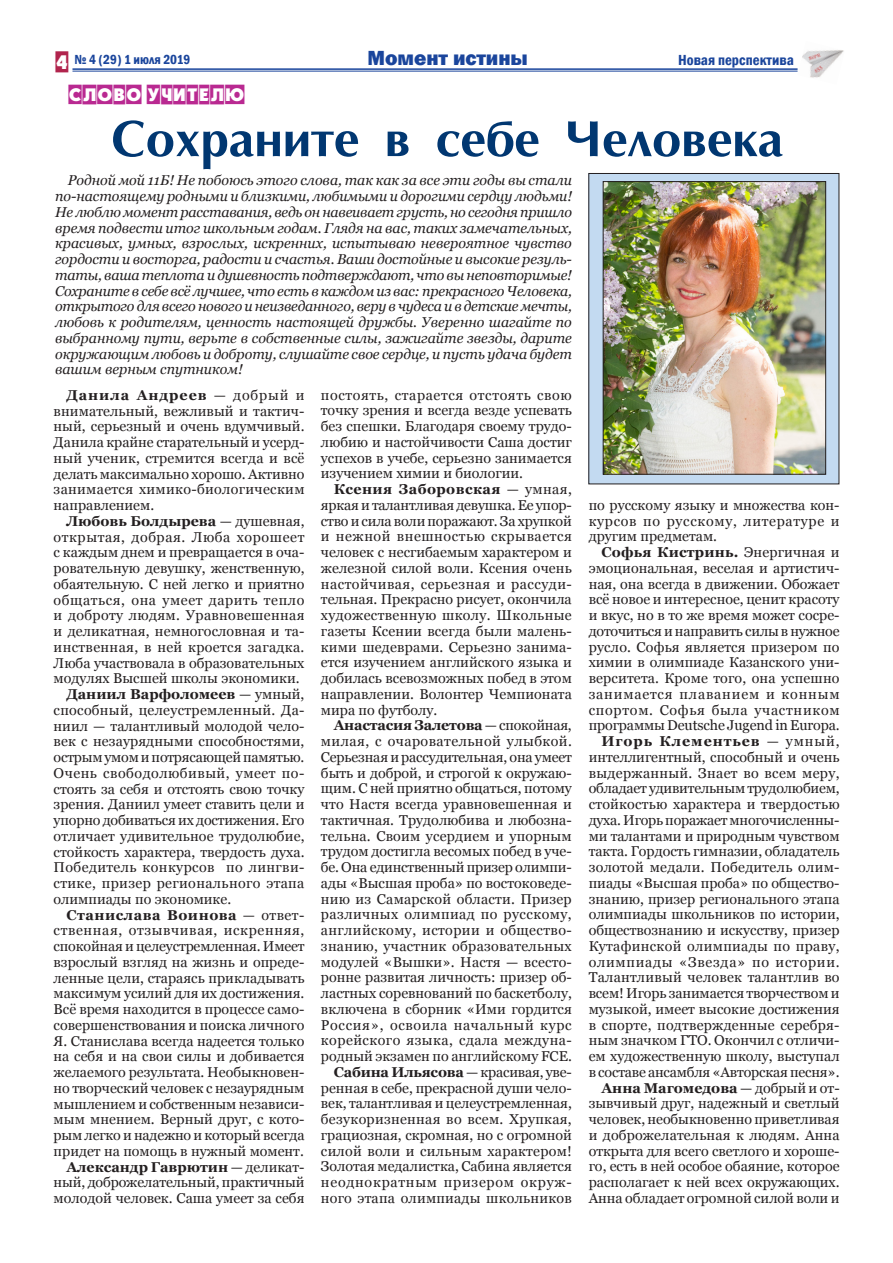
<style>
.page{position:relative;width:893px;height:1263px;background:#fff}
.page>*{position:absolute;margin:0;border:0;box-sizing:border-box;transform-origin:0 0}
.t1{font:700 51px "AG Opt Cyrillic";color:#013771}
.t2{font:800 21px "Franklin Gothic";color:#1a459c}
.t3{font:18px "a Plakat Titul Cm";color:#b92991}
.t4{font:600 condensed 15px "Franklin Gothic";color:#1a459c}
.t5{font:14.25px/15.8px "Georgia";color:#231f20;text-align:justify}
.t6{font:italic 14.25px/15.8px "Georgia";letter-spacing:-.005em;color:#231f20;text-align:justify}
.t7{font:14.25px "Georgia";letter-spacing:.025em;color:#231f20}
.t8{font:700 14.25px "Georgia";color:#231f20}
.t9{font:14.25px "Georgia";letter-spacing:.04em;color:#231f20}
.t10{font:14.25px "Georgia";letter-spacing:.02em;color:#231f20}
.t11{font:14.25px "Georgia";letter-spacing:.045em;color:#231f20}
.t12{font:14.25px "Georgia";letter-spacing:.035em;color:#231f20}
.t13{font:14.25px "Georgia";letter-spacing:.03em;color:#231f20}
.t14{font:700 14.25px "Georgia";letter-spacing:.035em;color:#231f20}
.t15{font:600 condensed 13.5px "Franklin Gothic";color:#1a459c}
.s1{font-family:"a Plakat Titul Cm";font-weight:400;font-stretch:normal;font-size:19.5px;color:#b1244d}
.s2{font-weight:700}
.s3{font-weight:400}
</style>
<div class="page">
<hr style="left:72px;top:68px;width:726px;height:2px;background:#1a459c">
<hr style="left:72px;top:71px;width:726px;height:1px;background:#1a459c">
<img style="left:802px;top:50px;width:42px;height:28px">
<div style="left:589px;top:173px;width:250px;height:311px;background:#c3daf1"></div>
<img style="left:605px;top:183px;width:219px;height:289px">
<div style="left:603px;top:181px;width:223px;height:293px;border:1px solid #231f20"></div>
<p class="t15" style="left:55px;top:50px;width:137px"><span class="s1">4</span> № 4 (29) 1 июля 2019</p>
<h2 class="t2" style="left:367px;top:44px;width:162px">Момент истины</h2>
<p class="t4" style="left:678px;top:50px;width:117px">Новая перспектива</p>
<p class="t3" style="left:68px;top:85px;width:178px">слово учителю</p>
<h1 class="t1" style="left:112px;top:111px;width:673px">Сохраните в себе Человека</h1>
<p class="t6" style="left:55px;top:173px;width:518px;text-indent:13px">Родной мой 11Б! Не побоюсь этого слова, так как за все эти годы вы стали по-настоящему родными и близкими, любимыми и дорогими сердцу людьми!<br>Не люблю момент расставания, ведь он навеивает грусть, но сегодня пришло время подвести итог школьным годам. Глядя на вас, таких замечательных, красивых, умных, взрослых, искренних, испытываю невероятное чувство гордости и восторга, радости и счастья. Ваши достойные и высокие резуль&shy;таты, ваша теплота и душевность подтверждают, что вы неповторимые!<br>Сохраните в себе всё лучшее, что есть в каждом из вас: прекрасного Человека, открытого для всего нового и неизведанного, веру в чудеса и в детские мечты, любовь к родителям, ценность настоящей дружбы. Уверенно шагайте по выбранному пути, верьте в собственные силы, зажигайте звезды, дарите окружающим любовь и доброту, слушайте свое сердце, и пусть удача будет вашим верным спутником!</p>
<p class="t5" style="left:54px;top:387px;width:252px;text-indent:13px"><span class="s2">Данила Андреев</span> — добрый и внимательный, вежливый и тактич&shy;ный, серьезный и очень вдумчивый.<br>Данила крайне старательный и усерд&shy;ный ученик, стремится всегда и всё делать максимально хорошо. Активно занимается химико-биологическим направлением.</p>
<p class="t8" style="left:66px;top:512px;width:240px">Любовь Болдырева <span class="s3">— душевная,</span></p>
<p class="t9" style="left:54px;top:528px;width:252px">открытая, добрая. Люба хорошеет</p>
<p class="t5" style="left:54px;top:545px;width:252px">с каждым днем и превращается в оча-</p>
<p class="t5" style="left:54px;top:561px;width:252px">ровательную девушку, женственную,</p>
<p class="t5" style="left:54px;top:576px;width:252px">обаятельную. С ней легко и приятно</p>
<p class="t9" style="left:54px;top:591px;width:252px">общаться, она умеет дарить тепло</p>
<p class="t7" style="left:54px;top:607px;width:252px">и доброту людям. Уравновешенная</p>
<p class="t5" style="left:54px;top:623px;width:252px">и деликатная, немногословная и та-</p>
<p class="t7" style="left:54px;top:638px;width:252px">инственная, в ней кроется загадка.</p>
<p class="t5" style="left:54px;top:655px;width:252px">Люба участвовала в образовательных</p>
<p class="t5" style="left:54px;top:671px;width:247px">модулях Высшей школы экономики.</p>
<p class="t8" style="left:66px;top:685px;width:240px">Даниил Варфоломеев <span class="s3">— умный,</span></p>
<p class="t10" style="left:54px;top:701px;width:252px">способный, целеустремленный. Да-</p>
<p class="t5" style="left:54px;top:718px;width:252px">ниил — талантливый молодой чело-</p>
<p class="t5" style="left:54px;top:734px;width:252px">век с незаурядными способностями,</p>
<p class="t5" style="left:54px;top:749px;width:252px">острым умом и потрясающей памятью.</p>
<p class="t12" style="left:54px;top:764px;width:252px">Очень свободолюбивый, умеет по-</p>
<p class="t5" style="left:54px;top:781px;width:252px">стоять за себя и отстоять свою точку</p>
<p class="t5" style="left:54px;top:797px;width:252px">зрения. Даниил умеет ставить цели и</p>
<p class="t5" style="left:54px;top:812px;width:252px">упорно добиваться их достижения. Его</p>
<p class="t5" style="left:54px;top:828px;width:252px">отличает удивительное трудолюбие,</p>
<p class="t5" style="left:54px;top:844px;width:252px">стойкость характера, твердость духа.</p>
<p class="t13" style="left:54px;top:859px;width:252px">Победитель конкурсов по лингви-</p>
<p class="t7" style="left:54px;top:874px;width:252px">стике, призер регионального этапа</p>
<p class="t5" style="left:54px;top:891px;width:179px">олимпиады по экономике.</p>
<p class="t14" style="left:66px;top:905px;width:240px">Станислава Воинова <span class="s3">— ответ-</span></p>
<p class="t11" style="left:54px;top:922px;width:252px">ственная, отзывчивая, искренняя,</p>
<p class="t5" style="left:54px;top:938px;width:252px">спокойная и целеустремленная. Имеет</p>
<p class="t5" style="left:54px;top:954px;width:252px">взрослый взгляд на жизнь и опреде-</p>
<p class="t5" style="left:54px;top:970px;width:252px">ленные цели, стараясь прикладывать</p>
<p class="t5" style="left:54px;top:986px;width:252px">максимум усилий для их достижения.</p>
<p class="t5" style="left:54px;top:1001px;width:252px">Всё время находится в процессе само-</p>
<p class="t5" style="left:54px;top:1017px;width:252px">совершенствования и поиска личного</p>
<p class="t5" style="left:54px;top:1033px;width:252px">Я. Станислава всегда надеется только</p>
<p class="t5" style="left:54px;top:1049px;width:252px">на себя и на свои силы и добивается</p>
<p class="t5" style="left:54px;top:1064px;width:252px">желаемого результата. Необыкновен-</p>
<p class="t5" style="left:54px;top:1080px;width:252px">но творческий человек с незаурядным</p>
<p class="t5" style="left:54px;top:1096px;width:252px">мышлением и собственным независи-</p>
<p class="t5" style="left:54px;top:1112px;width:252px">мым мнением. Верный друг, с кото-</p>
<p class="t5" style="left:54px;top:1127px;width:252px">рым легко и надежно и который всегда</p>
<p class="t5" style="left:54px;top:1143px;width:252px">придет на помощь в нужный момент.</p>
<p class="t8" style="left:66px;top:1157px;width:240px">Александр Гаврютин <span class="s3">— деликат-</span></p>
<p class="t5" style="left:54px;top:1175px;width:252px">ный, доброжелательный, практичный</p>
<p class="t5" style="left:54px;top:1190px;width:252px">молодой человек. Саша умеет за себя</p>
<p class="t5" style="left:321px;top:387px;width:252px">постоять, старается отстоять свою точку зрения и всегда везде успевать без спешки. Благодаря своему трудо&shy;любию и настойчивости Саша достиг успехов в учебе, серьезно занимается изучением химии и биологии.</p>
<p class="t5" style="left:321px;top:482px;width:252px;text-indent:13px"><span class="s2">Ксения Заборовская</span> — умная, яркая и талантливая девушка. Ее упор&shy;ство и сила воли поражают. За хрупкой и нежной внешностью скрывается человек с несгибаемым характером и железной силой воли. Ксения очень настойчивая, серьезная и рассуди&shy;тельная. Прекрасно рисует, окончила художественную школу. Школьные газеты Ксении всегда были малень&shy;кими шедеврами. Серьезно занима&shy;ется изучением английского языка и добилась всевозможных побед в этом направлении. Волонтер Чемпионата мира по футболу.</p>
<p class="t5" style="left:321px;top:718px;width:252px;text-align:right"><span class="s2">Анастасия Залетова</span> — спокойная, милая, с очаровательной улыбкой.<br>Серьезная и рассудительная, она умеет быть и доброй, и строгой к окружаю&shy;щим. С ней приятно общаться, потому что Настя всегда уравновешенная и тактичная. Трудолюбива и любозна&shy;тельна. Своим усердием и упорным трудом достигла весомых побед в уче&shy;бе. Она единственный призер олимпи&shy;ады «Высшая проба» по востоковеде&shy;нию из Самарской области. Призер различных олимпиад по русскому, английскому, истории и общество&shy;знанию, участник образовательных модулей «Вышки». Настя — всесто&shy;ронне развитая личность: призер об&shy;ластных соревнований по баскетболу, включена в сборник «Ими гордится Россия», освоила начальный курс корейского языка, сдала междуна&shy;родный экзамен по английскому FCE.<br><span class="s2">Сабина Ильясова</span> — красивая, уве&shy;ренная в себе, прекрасной души чело&shy;век, талантливая и целеустремленная, безукоризненная во всем. Хрупкая, грациозная, скромная, но с огромной силой воли и сильным характером!<br>Золотая медалистка, Сабина является неоднократным призером окруж&shy;ного этапа олимпиады школьников</p>
<p class="t5" style="left:589px;top:497px;width:252px">по русскому языку и множества кон&shy;курсов по русскому, литературе и другим предметам.</p>
<p class="t5" style="left:589px;top:545px;width:252px;text-align:right"><span class="s2">Софья Кистринь.</span> Энергичная и эмоциональная, веселая и артистич&shy;ная, она всегда в движении. Обожает всё новое и интересное, ценит красоту и вкус, но в то же время может сосре&shy;доточиться и направить силы в нужное русло. Софья является призером по химии в олимпиаде Казанского уни&shy;верситета. Кроме того, она успешно занимается плаванием и конным спортом. Софья была участником программы Deutsche Jugend in Europa.<br><span class="s2">Игорь Клементьев</span> — умный, интеллигентный, способный и очень выдержанный. Знает во всем меру, обладает удивительным трудолюбием, стойкостью характера и твердостью духа. Игорь поражает многочисленны&shy;ми талантами и природным чувством такта. Гордость гимназии, обладатель золотой медали. Победитель олим&shy;пиады «Высшая проба» по общество&shy;знанию, призер регионального этапа олимпиады школьников по истории, обществознанию и искусству, призер Кутафинской олимпиады по праву, олимпиады «Звезда» по истории.<br>Талантливый человек талантлив во всем! Игорь занимается творчеством и музыкой, имеет высокие достижения в спорте, подтвержденные серебря&shy;ным значком ГТО. Окончил с отличи&shy;ем художественную школу, выступал в составе ансамбля «Авторская песня».<br><span class="s2">Анна Магомедова</span> — добрый и от&shy;зывчивый друг, надежный и светлый человек, необыкновенно приветливая и доброжелательная к людям. Анна открыта для всего светлого и хороше&shy;го, есть в ней особое обаяние, которое располагает к ней всех окружающих.<br>Анна обладает огромной силой воли и</p>
</div>
